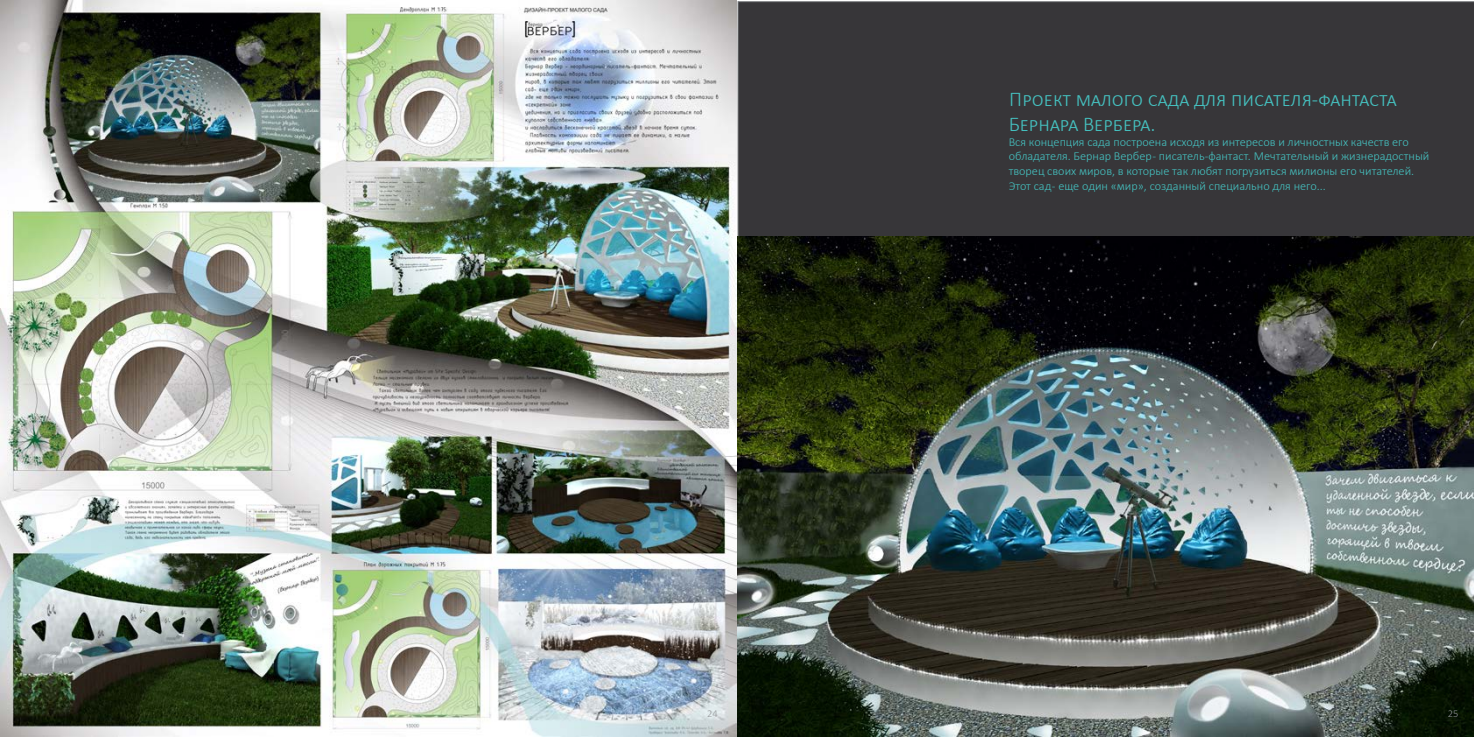
<style>
.page{position:relative;width:1474px;height:737px;background:#fff}
.page>*{position:absolute;margin:0;border:0;box-sizing:border-box;transform-origin:0 0}
.t1{font:300 21px/25.2px "Calibri";color:#45c1c0}
.t2{font:300 12.25px/14.7px "Calibri";color:#45c1c0}
.t3{font:300 10.5px "Calibri";color:#939598}
</style>
<div class="page">
<div style="left:737px;top:1px;width:736px;height:236px;background:#373639"></div>
<img style="left:0;top:0;width:737px;height:737px">
<img style="left:737px;top:237px;width:736px;height:500px">
<h1 class="t1" style="left:1008px;top:86px;width:389px">Проект малого сада для писателя-фантаста<br>Бернара Вербера.</h1>
<p class="t2" style="left:1008px;top:134px;width:422px">Вся концепция сада построена исходя из интересов и личностных качеств его обладателя. Бернар Вербер - писатель-фантаст. Мечтательный и жизнерадостный творец своих миров, в которые так любят погрузиться милионы его читателей.<br>Этот сад - еще один «мир», созданный специально для него...</p>
<p class="t3" style="left:707px;top:706px;width:12px">24</p>
<p class="t3" style="left:1447px;top:706px;width:12px">25</p>
</div>
